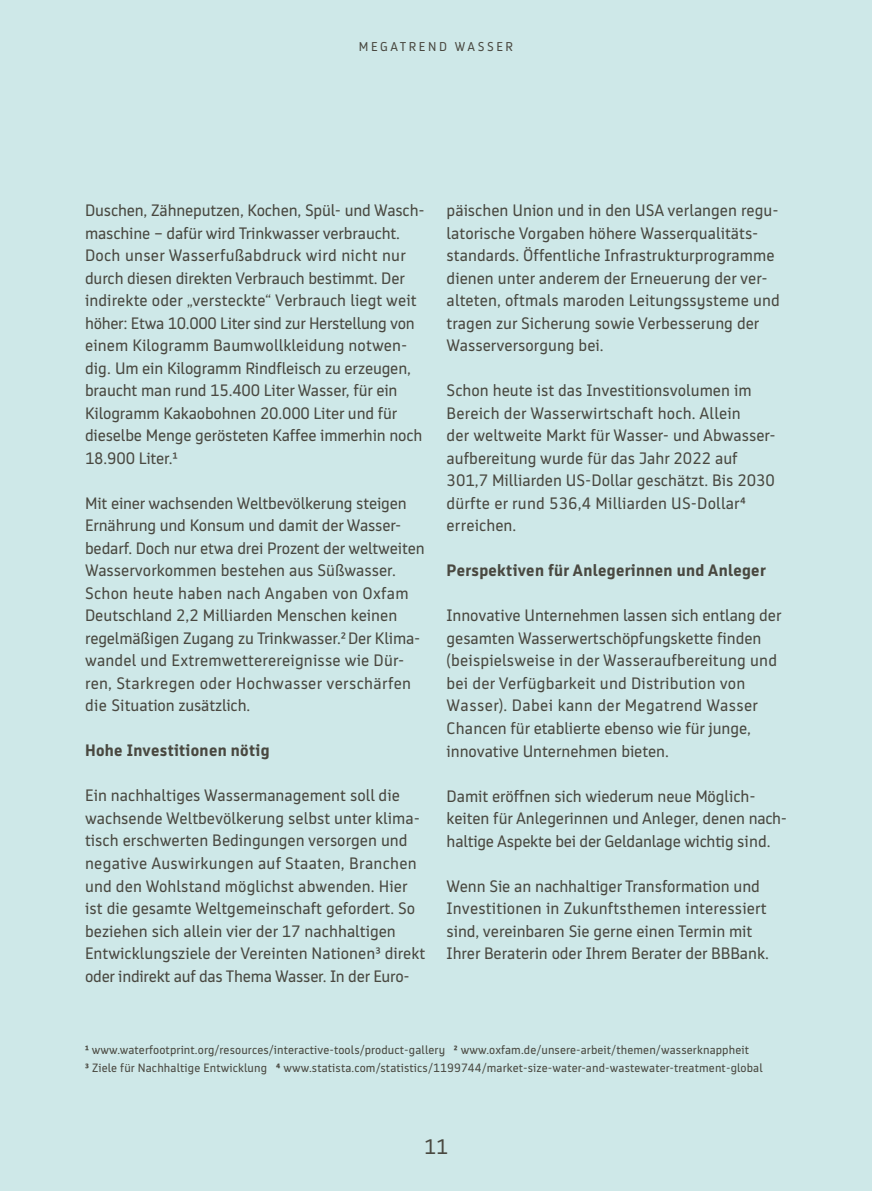
<style>
.page{position:relative;width:872px;height:1191px;background:#cee8e8}
.page>*{position:absolute;margin:0;border:0;box-sizing:border-box;transform-origin:0 0}
.t1{font:21px "BB Bank Type";color:#494840}
.t2{font:16.5px/22.5px "BB Bank Type";color:#494840}
.t3{font:700 16.5px "BB Bank Type";letter-spacing:.02em;color:#494840}
.t4{font:12.75px "BB Bank Type";letter-spacing:.2em;color:#494840}
.t5{font:12px/18px "BB Bank Type";letter-spacing:.01em;color:#494840}
.s1{font-weight:700}
</style>
<div class="page">
<p class="t4" style="left:359px;top:40px;width:156px">MEGATREND WASSER</p>
<p class="t2" style="left:85px;top:199px;width:341px">Duschen, Zähneputzen, Kochen, Spül- und Wasch&shy;maschine – dafür wird Trinkwasser verbraucht.<br>Doch unser Wasserfußabdruck wird nicht nur durch diesen direkten Verbrauch bestimmt. Der indirekte oder „versteckte“ Verbrauch liegt weit höher: Etwa 10.000 Liter sind zur Herstellung von einem Kilogramm Baumwollkleidung notwen&shy;dig. Um ein Kilogramm Rindfleisch zu erzeugen, braucht man rund 15.400 Liter Wasser, für ein Kilogramm Kakaobohnen 20.000 Liter und für dieselbe Menge gerösteten Kaffee immerhin noch 18.900 Liter.¹</p>
<p class="t2" style="left:85px;top:492px;width:341px">Mit einer wachsenden Weltbevölkerung steigen Ernährung und Konsum und damit der Wasser&shy;bedarf. Doch nur etwa drei Prozent der weltweiten Wasservorkommen bestehen aus Süßwasser.<br>Schon heute haben nach Angaben von Oxfam Deutschland 2,2 Milliarden Menschen keinen regelmäßigen Zugang zu Trinkwasser.²Der Klima&shy;wandel und Extremwetterereignisse wie Dür&shy;ren, Starkregen oder Hochwasser verschärfen die Situation zusätzlich.</p>
<p class="t3" style="left:85px;top:741px;width:186px">Hohe Investitionen nötig</p>
<p class="t2" style="left:85px;top:784px;width:342px">Ein nachhaltiges Wassermanagement soll die wachsende Weltbevölkerung selbst unter klima&shy;tisch erschwerten Bedingungen versorgen und negative Auswirkungen auf Staaten, Branchen und den Wohlstand möglichst abwenden. Hier ist die gesamte Weltgemeinschaft gefordert. So beziehen sich allein vier der 17 nachhaltigen Entwicklungsziele der Vereinten Nationen³ direkt oder indirekt auf das Thema Wasser. In der Euro-</p>
<p class="t2" style="left:446px;top:199px;width:335px">päischen Union und in den USA verlangen regu&shy;latorische Vorgaben höhere Wasserqualitäts&shy;standards. Öffentliche Infrastrukturprogramme dienen unter anderem der Erneuerung der ver&shy;alteten, oftmals maroden Leitungssysteme und tragen zur Sicherung sowie Verbesserung der Wasserversorgung bei.</p>
<p class="t2" style="left:446px;top:379px;width:330px">Schon heute ist das Investitionsvolumen im Bereich der Wasserwirtschaft hoch. Allein<br>der weltweite Markt für Wasser- und Abwasser&shy;aufbereitung wurde für das Jahr 2022 auf 301,7 Milliarden US-Dollar geschätzt. Bis 2030 dürfte er rund 536,4 Milliarden US-Dollar⁴ erreichen.</p>
<p class="t3" style="left:446px;top:561px;width:321px">Perspektiven für Anlegerinnen und Anleger</p>
<p class="t2" style="left:446px;top:604px;width:336px">Innovative Unternehmen lassen sich entlang der gesamten Wasserwertschöpfungskette finden (beispielsweise in der Wasseraufbereitung und bei der Verfügbarkeit und Distribution von Wasser). Dabei kann der Megatrend Wasser Chancen für etablierte ebenso wie für junge, innovative Unternehmen bieten.</p>
<p class="t2" style="left:446px;top:784px;width:342px">Damit eröffnen sich wiederum neue Möglich&shy;keiten für Anlegerinnen und Anleger, denen nach&shy;haltige Aspekte bei der Geldanlage wichtig sind.</p>
<p class="t2" style="left:446px;top:874px;width:324px">Wenn Sie an nachhaltiger Transformation und Investitionen in Zukunftsthemen interessiert sind, vereinbaren Sie gerne einen Termin mit Ihrer Beraterin oder Ihrem Berater der BBBank.</p>
<p class="t5" style="left:85px;top:1040px;width:679px"><span class="s1">¹</span> www.waterfootprint.org/resources/interactive-tools/product-gallery <span class="s1">²</span> www.oxfam.de/unsere-arbeit/themen/wasserknappheit<br><span class="s1">³</span> Ziele für Nachhaltige Entwicklung <span class="s1">⁴</span> www.statista.com/statistics/1199744/market-size-water-and-wastewater-treatment-global</p>
<p class="t1" style="left:424px;top:1135px;width:25px">11</p>
</div>
